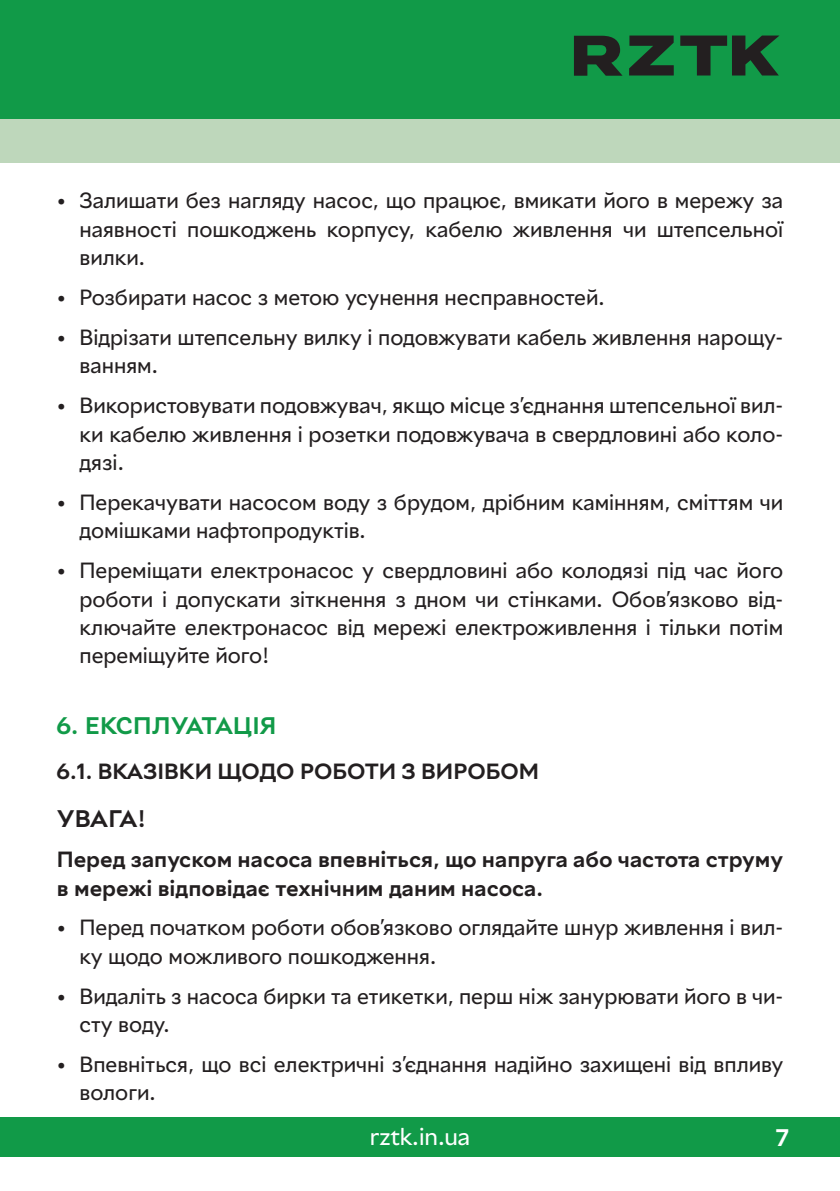
<style>
.page{position:relative;width:840px;height:1191px;background:#fff}
.page>*{position:absolute;margin:0;border:0;box-sizing:border-box;transform-origin:0 0}
.Раздел{font:700 24px "Rozetka";letter-spacing:.01em;color:#119a48}
.t1{font:24px "Rozetka";color:#fff}
.УВАГА{font:700 24px "Rozetka";letter-spacing:-.015em;color:#231f20}
.t2{font:700 24px "Rozetka";color:#fff}
.t3{font:22px/28.4px "Rozetka";color:#231f20}
.УВАГА_текст{font:700 22px/28.4px "Rozetka";color:#231f20}
.Подраздел{font:700 22px "Rozetka";color:#231f20}
</style>
<div class="page">
<div style="left:0;top:0;width:839px;height:119px;background:#119a48"></div>
<div style="left:0;top:1117px;width:839px;height:40px;background:#119a48"></div>
<div style="left:0;top:119px;width:839px;height:44px;background:#bed7bb"></div>
<svg style="left:629px;top:36px;width:44px;height:39px"></svg>
<svg style="left:574px;top:36px;width:48px;height:40px"></svg>
<svg style="left:680px;top:36px;width:99px;height:39px"></svg>
<p class="t3" style="left:79px;top:187px;width:705px;text-align:justify;text-indent:-23px">• Залишати без нагляду насос, що працює, вмикати його в мережу за наявності пошкоджень корпусу, кабелю живлення чи штепсельної вилки.</p>
<p class="t3" style="left:57px;top:284px;width:549px">• Розбирати насос з метою усунення несправностей.</p>
<p class="t3" style="left:79px;top:323px;width:704px;text-indent:-23px">• Відрізати штепсельну вилку і подовжувати кабель живлення нарощу&shy;ванням.</p>
<p class="t3" style="left:79px;top:392px;width:704px;text-align:justify;text-indent:-23px">• Використовувати подовжувач, якщо місце з’єднання штепсельної вил&shy;ки кабелю живлення і розетки подовжувача в свердловині або коло&shy;дязі.</p>
<p class="t3" style="left:79px;top:488px;width:705px;text-indent:-23px">• Перекачувати насосом воду з брудом, дрібним камінням, сміттям чи домішками нафтопродуктів.</p>
<p class="t3" style="left:79px;top:556px;width:704px;text-align:justify;text-indent:-23px">• Переміщати електронасос у свердловині або колодязі під час його роботи і допускати зіткнення з дном чи стінками. Обов’язково від&shy;ключайте електронасос від мережі електроживлення і тільки потім переміщуйте його!</p>
<p class="Раздел" style="left:57px;top:712px;width:221px">6. ЕКСПЛУАТАЦІЯ</p>
<p class="Подраздел" style="left:57px;top:759px;width:483px">6.1. ВКАЗІВКИ ЩОДО РОБОТИ З ВИРОБОМ</p>
<p class="УВАГА" style="left:57px;top:805px;width:91px">УВАГА!</p>
<p class="УВАГА_текст" style="left:57px;top:845px;width:727px">Перед запуском насоса впевніться, що напруга або частота струму в мережі відповідає технічним даним насоса.</p>
<p class="t3" style="left:79px;top:913px;width:704px;text-indent:-23px">• Перед початком роботи обов’язково оглядайте шнур живлення і вил&shy;ку щодо можливого пошкодження.</p>
<p class="t3" style="left:79px;top:982px;width:704px;text-indent:-23px">• Видаліть з насоса бирки та етикетки, перш ніж занурювати його в чи&shy;сту воду.</p>
<p class="t3" style="left:79px;top:1050px;width:705px;text-indent:-23px">• Впевніться, що всі електричні з’єднання надійно захищені від впливу вологи.</p>
<p class="t1" style="left:369px;top:1123px;width:102px">rztk.in.ua</p>
<p class="t2" style="left:775px;top:1123px;width:14px">7</p>
</div>
